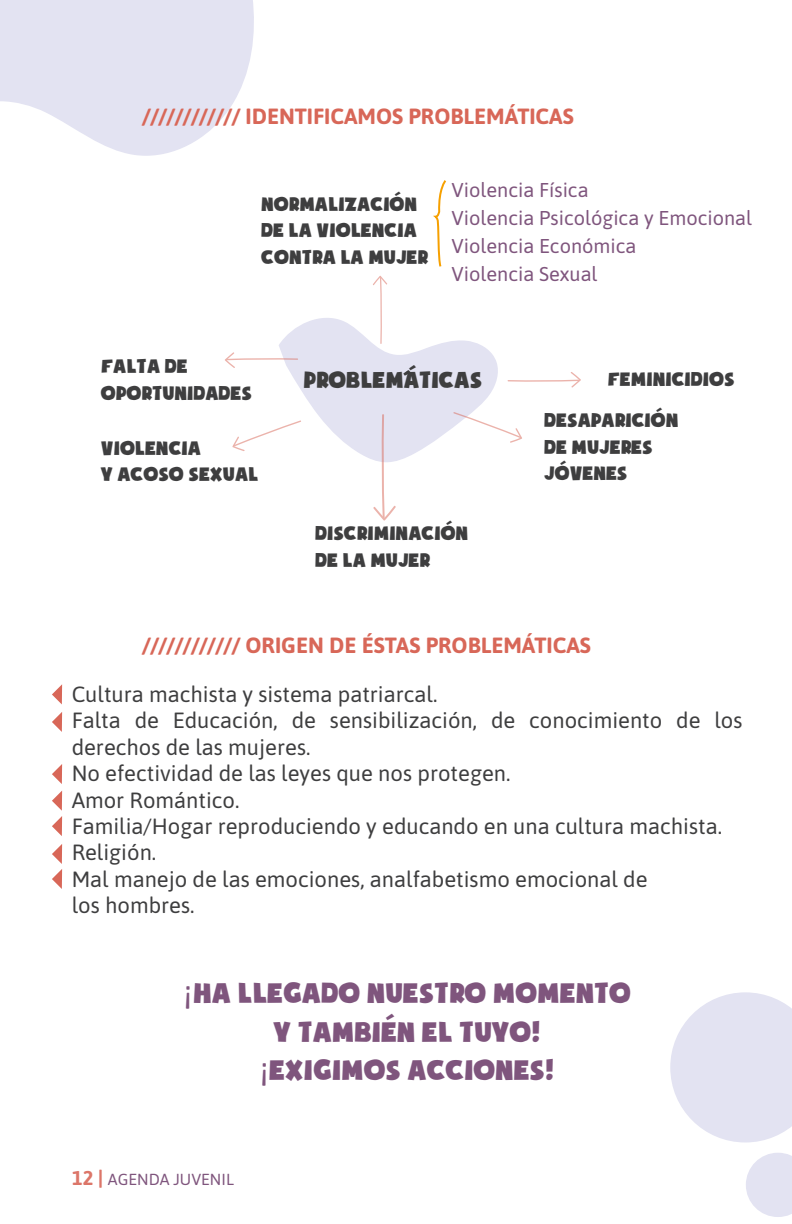
<style>
.page{position:relative;width:792px;height:1224px;background:#fff}
.page>*{position:absolute;margin:0;border:0;box-sizing:border-box;transform-origin:0 0}
.t1{font:32px/38.4px "i Ciel Soupof Justice";color:#7f557d;text-align:center}
.t2{font:26px "i Ciel Soupof Justice";color:#3e3e3f}
.t3{font:22px/26.4px "Asap";color:#3e3e3f}
.t4{font:22px/26.4px "i Ciel Soupof Justice";color:#3e3e3f}
.t5{font:700 22px "Asap";color:#d86758}
.t6{font:20px/27.8px "Asap";color:#7f557d}
.t7{font:16px "Asap";color:#7f557d}
.s1{font-family:"Asap"}
.s2{font-weight:700;font-size:20px;color:#dc7669}
</style>
<div class="page">
<svg style="left:670px;top:992px;width:122px;height:150px"></svg>
<svg style="left:746px;top:1153px;width:46px;height:64px"></svg>
<svg style="left:0;top:0;width:254px;height:156px;fill:#e3e3f2"></svg>
<svg style="left:52px;top:684px;width:10px;height:20px"></svg>
<svg style="left:52px;top:712px;width:10px;height:20px"></svg>
<svg style="left:52px;top:764px;width:10px;height:20px"></svg>
<svg style="left:52px;top:791px;width:10px;height:45px"></svg>
<svg style="left:52px;top:844px;width:10px;height:45px"></svg>
<svg style="left:225px;top:276px;width:356px;height:245px"></svg>
<svg style="left:434px;top:180px;width:12px;height:87px"></svg>
<p class="t5" style="left:143px;top:101px;width:433px">//////////// IDENTIFICAMOS PROBLEMÁTICAS</p>
<p class="t4" style="left:261px;top:188px;width:168px">NORMALIZACIÓN<br>DE LA VIOLENCIA<br>CONTRA LA MUJER</p>
<p class="t6" style="left:451px;top:175px;width:302px">Violencia Física<br>Violencia Psicológica y Emocional<br>Violencia Económica<br>Violencia Sexual</p>
<p class="t4" style="left:101px;top:350px;width:153px">FALTA DE<br>OPORTUNIDADES</p>
<p class="t2" style="left:303px;top:360px;width:180px">PROBLEM´ÁTICAS</p>
<p class="t4" style="left:608px;top:363px;width:129px">FEMINICIDIOS</p>
<p class="t4" style="left:101px;top:432px;width:159px">VIOLENCIA<br>Y ACOSO SEXUAL</p>
<p class="t4" style="left:315px;top:517px;width:155px">DISCRIMINACIÓN<br>DE LA MUJER</p>
<p class="t4" style="left:544px;top:404px;width:136px">DESAPARICIÓN<br>DE MUJERES<br>JÓVENES</p>
<p class="t5" style="left:143px;top:629px;width:450px">//////////// ORIGEN DE ÉSTAS PROBLEMÁTICAS</p>
<p class="t3" style="left:72px;top:680px;width:672px">Cultura machista y sistema patriarcal.<br>Falta de Educación, de sensibilización, de conocimiento de los derechos de las mujeres.<br>No efectividad de las leyes que nos protegen.<br>Amor Romántico.<br>Familia/Hogar reproduciendo y educando en una cultura machista.<br>Religión.<br>Mal manejo de las emociones, analfabetismo emocional de<br>los hombres.</p>
<h1 class="t1" style="left:183px;top:970px;width:449px"><span class="s1">¡</span>HA LLEGADO NUESTRO MOMENTO<br>Y TAMBIÉN EL TUYO!<br><span class="s1">¡</span>EXIGIMOS ACCIONES!</h1>
<p class="t7" style="left:72px;top:1168px;width:163px"><span class="s2">12 |</span> AGENDA JUVENIL</p>
</div>
